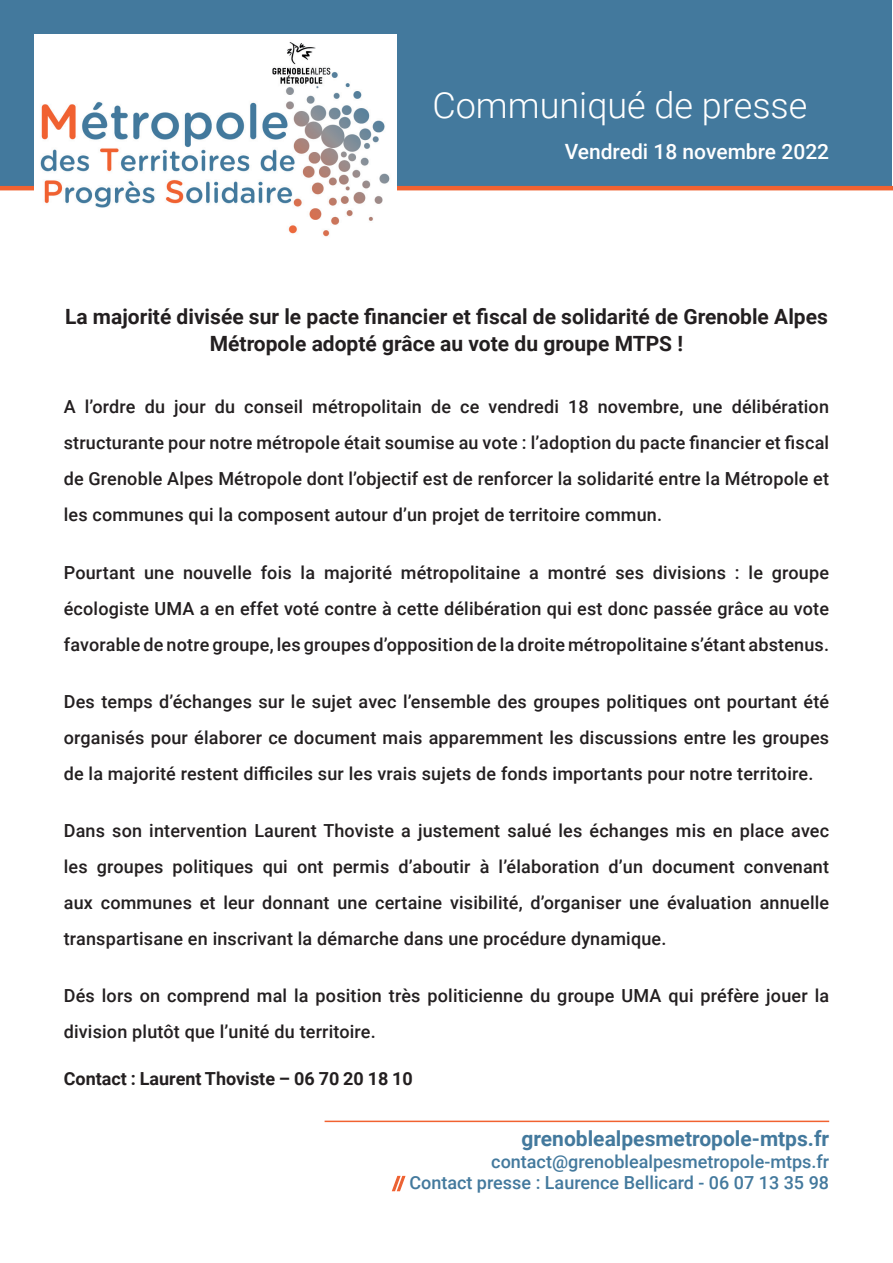
<style>
.page{position:relative;width:893px;height:1263px;background:#fff}
.page>*{position:absolute;margin:0;border:0;box-sizing:border-box;transform-origin:0 0}
.t1{font:300 36px "Roboto";color:#fff}
.t2{font:700 21px/27px "Roboto";color:#231f20;text-align:center}
.t3{font:700 21px "Roboto";color:#43799d}
.t4{font:500 21px "Roboto";color:#fff}
.t5{font:500 18px/36px "Roboto";letter-spacing:.01em;color:#231f20;text-align:justify}
.t6{font:500 18px/21.6px "Roboto";color:#43799d;text-align:right}
.t7{font:700 18px "Roboto";color:#231f20}
</style>
<div class="page">
<div style="left:1px;top:1px;width:891px;height:187px;background:#43799d"></div>
<hr style="left:0;top:186px;width:893px;height:4px;background:#f16231">
<img style="left:34px;top:34px;width:363px;height:203px">
<hr style="left:325px;top:1120px;width:504px;height:2px;background:#f16231">
<h1 class="t1" style="left:432px;top:80px;width:376px">Communiqué de presse</h1>
<p class="t4" style="left:565px;top:137px;width:266px">Vendredi 18 novembre 2022</p>
<p class="t2" style="left:65px;top:303px;width:764px">La majorité divisée sur le pacte financier et fiscal de solidarité de Grenoble Alpes<br>Métropole adopté grâce au vote du groupe MTPS !</p>
<p class="t5" style="left:64px;top:388px;width:767px">A l’ordre du jour du conseil métropolitain de ce vendredi 18 novembre, une délibération structurante pour notre métropole était soumise au vote : l’adoption du pacte financier et fiscal de Grenoble Alpes Métropole dont l’objectif est de renforcer la solidarité entre la Métropole et les communes qui la composent autour d’un projet de territoire commun.</p>
<p class="t5" style="left:64px;top:553px;width:767px">Pourtant une nouvelle fois la majorité métropolitaine a montré ses divisions : le groupe écologiste UMA a en effet voté contre à cette délibération qui est donc passée grâce au vote favorable de notre groupe, les groupes d’opposition de la droite métropolitaine s’étant abstenus.</p>
<p class="t5" style="left:64px;top:683px;width:767px">Des temps d’échanges sur le sujet avec l’ensemble des groupes politiques ont pourtant été organisés pour élaborer ce document mais apparemment les discussions entre les groupes de la majorité restent difficiles sur les vrais sujets de fonds importants pour notre territoire.</p>
<p class="t5" style="left:64px;top:812px;width:767px">Dans son intervention Laurent Thoviste a justement salué les échanges mis en place avec les groupes politiques qui ont permis d’aboutir à l’élaboration d’un document convenant aux communes et leur donnant une certaine visibilité, d’organiser une évaluation annuelle transpartisane en inscrivant la démarche dans une procédure dynamique.</p>
<p class="t5" style="left:64px;top:977px;width:767px">Dés lors on comprend mal la position très politicienne du groupe UMA qui préfère jouer la division plutôt que l’unité du territoire.</p>
<p class="t7" style="left:64px;top:1066px;width:351px">Contact : Laurent Thoviste – 06 70 20 18 10</p>
<p class="t3" style="left:521px;top:1124px;width:309px">grenoblealpesmetropole-mtps.fr</p>
<p class="t6" style="left:393px;top:1150px;width:438px">contact@grenoblealpesmetropole-mtps.fr<br>// Contact presse : Laurence Bellicard - 06 07 13 35 98</p>
</div>
